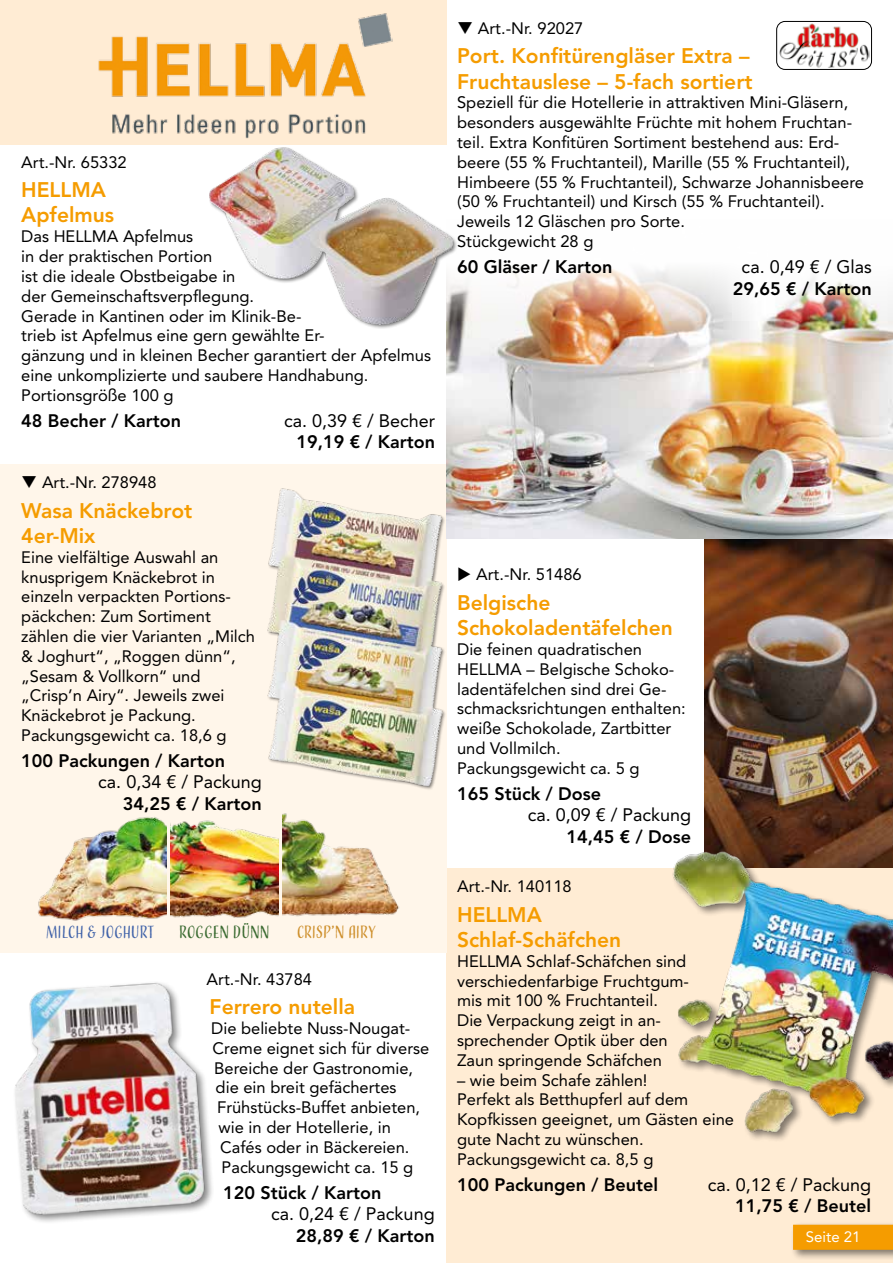
<style>
.page{position:relative;width:893px;height:1263px;background:#fff}
.page>*{position:absolute;margin:0;border:0;box-sizing:border-box;transform-origin:0 0}
.t1{font:800 21px/25.2px "Avenir LT Std";color:#f59c00}
.t2{font:800 18px "Avenir LT Std";color:#000}
.t3{font:18px "Avenir LT Std";color:#000}
.t4{font:16.5px/19.8px "Avenir LT Std";color:#000}
.t5{font:16.5px "Adorn Condensed Sans";letter-spacing:-.015em;color:#4163a9}
.t6{font:16.5px "Adorn Condensed Sans";letter-spacing:-.015em;color:#ce8f2b}
.t7{font:16.5px "Adorn Condensed Sans";letter-spacing:-.005em;color:#3b6b31}
.t8{font:15px "Avenir LT Std";color:#fff}
</style>
<div class="page">
<img style="left:704px;top:538px;width:189px;height:298px">
<div style="left:446px;top:869px;width:447px;height:394px;background:#ffecd4"></div>
<div style="left:0;top:464px;width:446px;height:488px;background:#fff6ea"></div>
<div style="left:0;top:0;width:446px;height:145px;background:#ffecd4"></div>
<img style="left:446px;top:268px;width:447px;height:270px">
<div style="left:790px;top:1221px;width:103px;height:40px;background:#000;opacity:.5"></div>
<div style="left:793px;top:1225px;width:100px;height:25px;background:#f59c00"></div>
<img style="left:98px;top:13px;width:295px;height:126px">
<img style="left:779px;top:23px;width:90px;height:45px">
<div style="left:776px;top:21px;width:96px;height:49px;border:1px solid #000;border-radius:8px"></div>
<div style="left:209px;top:146px;width:249px;height:183px;background:#000;opacity:.5"></div>
<img style="left:209px;top:146px;width:248px;height:180px">
<img style="left:267px;top:488px;width:178px;height:301px">
<img style="left:282px;top:813px;width:117px;height:104px">
<img style="left:170px;top:820px;width:109px;height:98px">
<img style="left:38px;top:817px;width:128px;height:104px">
<img style="left:15px;top:982px;width:197px;height:240px">
<img style="left:665px;top:836px;width:228px;height:301px">
<p class="t4" style="left:21px;top:152px;width:107px">Art.-Nr. 65332</p>
<p class="t1" style="left:21px;top:177px;width:94px">HELLMA<br>Apfelmus</p>
<p class="t4" style="left:21px;top:227px;width:411px">Das HELLMA Apfelmus<br>in der praktischen Portion<br>ist die ideale Obstbeigabe in<br>der Gemeinschaftsverpflegung.<br>Gerade in Kantinen oder im Klinik-Be-<br>trieb ist Apfelmus eine gern gewählte Er-<br>gänzung und in kleinen Becher garantiert der Apfelmus eine unkomplizierte und saubere Handhabung.<br>Portionsgröße 100 g</p>
<p class="t2" style="left:21px;top:410px;width:161px">48 Becher / Karton</p>
<p class="t3" style="left:284px;top:410px;width:153px">ca. 0,39 € / Becher</p>
<p class="t2" style="left:296px;top:431px;width:140px">19,19 € / Karton</p>
<p class="t4" style="left:21px;top:473px;width:137px">❑ Art.-Nr. 278948</p>
<p class="t1" style="left:21px;top:498px;width:173px">Wasa Knäckebrot<br>4er-Mix</p>
<p class="t4" style="left:21px;top:547px;width:235px">Eine vielfältige Auswahl an knusprigem Knäckebrot in einzeln verpackten Portions&shy;päckchen: Zum Sortiment zählen die vier Varianten „Milch &amp; Joghurt“, „Roggen dünn“, „Sesam &amp; Vollkorn“ und „Crisp’n Airy“. Jeweils zwei<br>Knäckebrot je Packung.<br>Packungsgewicht ca. 18,6 g</p>
<p class="t2" style="left:21px;top:750px;width:205px">100 Packungen / Karton</p>
<p class="t3" style="left:98px;top:772px;width:165px">ca. 0,34 € / Packung</p>
<p class="t2" style="left:123px;top:793px;width:140px">34,25 € / Karton</p>
<p class="t5" style="left:46px;top:921px;width:110px">MILCH &amp; JOGHURT</p>
<p class="t7" style="left:179px;top:921px;width:92px">ROGGEN DÜNN</p>
<p class="t6" style="left:297px;top:921px;width:81px">CRISP’N AIRY</p>
<p class="t4" style="left:207px;top:969px;width:107px">Art.-Nr. 43784</p>
<p class="t1" style="left:210px;top:994px;width:147px">Ferrero nutella</p>
<p class="t4" style="left:211px;top:1018px;width:201px">Die beliebte Nuss-Nougat-</p>
<p class="t4" style="left:213px;top:1038px;width:218px">Creme eignet sich für diverse</p>
<p class="t4" style="left:214px;top:1058px;width:201px">Bereiche der Gastronomie,</p>
<p class="t4" style="left:216px;top:1078px;width:182px">die ein breit gefächertes</p>
<p class="t4" style="left:217px;top:1098px;width:204px">Frühstücks-Buffet anbieten,</p>
<p class="t4" style="left:219px;top:1117px;width:174px">wie in der Hotellerie, in</p>
<p class="t4" style="left:220px;top:1137px;width:191px">Cafés oder in Bäckereien.</p>
<p class="t4" style="left:222px;top:1157px;width:193px">Packungsgewicht ca. 15 g</p>
<p class="t2" style="left:223px;top:1181px;width:160px">120 Stück / Karton</p>
<p class="t3" style="left:271px;top:1203px;width:165px">ca. 0,24 € / Packung</p>
<p class="t2" style="left:296px;top:1225px;width:140px">28,89 € / Karton</p>
<p class="t4" style="left:457px;top:18px;width:128px">❑ Art.-Nr. 92027</p>
<p class="t1" style="left:457px;top:44px;width:297px">Port. Konfitürengläser Extra –<br>Fruchtauslese – 5-fach sortiert</p>
<p class="t4" style="left:457px;top:93px;width:408px">Speziell für die Hotellerie in attraktiven Mini-Gläsern, besonders ausgewählte Früchte mit hohem Fruchtan&shy;teil. Extra Konfitüren Sortiment bestehend aus: Erd&shy;beere (55 % Fruchtanteil), Marille (55 % Fruchtanteil), Himbeere (55 % Fruchtanteil), Schwarze Johannisbeere (50 % Fruchtanteil) und Kirsch (55 % Fruchtanteil).<br>Jeweils 12 Gläschen pro Sorte.<br>Stückgewicht 28 g</p>
<p class="t2" style="left:457px;top:256px;width:157px">60 Gläser / Karton</p>
<p class="t3" style="left:742px;top:256px;width:132px">ca. 0,49 € / Glas</p>
<p class="t2" style="left:733px;top:278px;width:140px">29,65 € / Karton</p>
<p class="t4" style="left:457px;top:565px;width:126px">◆ Art.-Nr. 51486</p>
<p class="t1" style="left:457px;top:590px;width:217px">Belgische<br>Schokoladentäfelchen</p>
<p class="t4" style="left:457px;top:639px;width:230px">Die feinen quadratischen<br>HELLMA – Belgische Schoko&shy;ladentäfelchen sind drei Ge&shy;schmacksrichtungen enthalten: weiße Schokolade, Zartbitter und Vollmilch.<br>Packungsgewicht ca. 5 g</p>
<p class="t2" style="left:457px;top:783px;width:145px">165 Stück / Dose</p>
<p class="t3" style="left:528px;top:804px;width:165px">ca. 0,09 € / Packung</p>
<p class="t2" style="left:567px;top:826px;width:126px">14,45 € / Dose</p>
<p class="t4" style="left:457px;top:877px;width:116px">Art.-Nr. 140118</p>
<p class="t1" style="left:457px;top:902px;width:166px">HELLMA<br>Schlaf-Schäfchen</p>
<p class="t4" style="left:457px;top:951px;width:234px">HELLMA Schlaf-Schäfchen sind verschiedenfarbige Fruchtgum&shy;mis mit 100 % Fruchtanteil.<br>Die Verpackung zeigt in an&shy;sprechender Optik über den<br>Zaun springende Schäfchen</p>
<p class="t4" style="left:457px;top:1070px;width:278px">– wie beim Schafe zählen!<br>Perfekt als Betthupferl auf dem<br>Kopfkissen geeignet, um Gästen eine gute Nacht zu wünschen.<br>Packungsgewicht ca. 8,5 g</p>
<p class="t2" style="left:457px;top:1174px;width:202px">100 Packungen / Beutel</p>
<p class="t3" style="left:708px;top:1174px;width:165px">ca. 0,12 € / Packung</p>
<p class="t2" style="left:735px;top:1195px;width:137px">11,75 € / Beutel</p>
<p class="t8" style="left:806px;top:1228px;width:56px">Seite 21</p>
</div>
